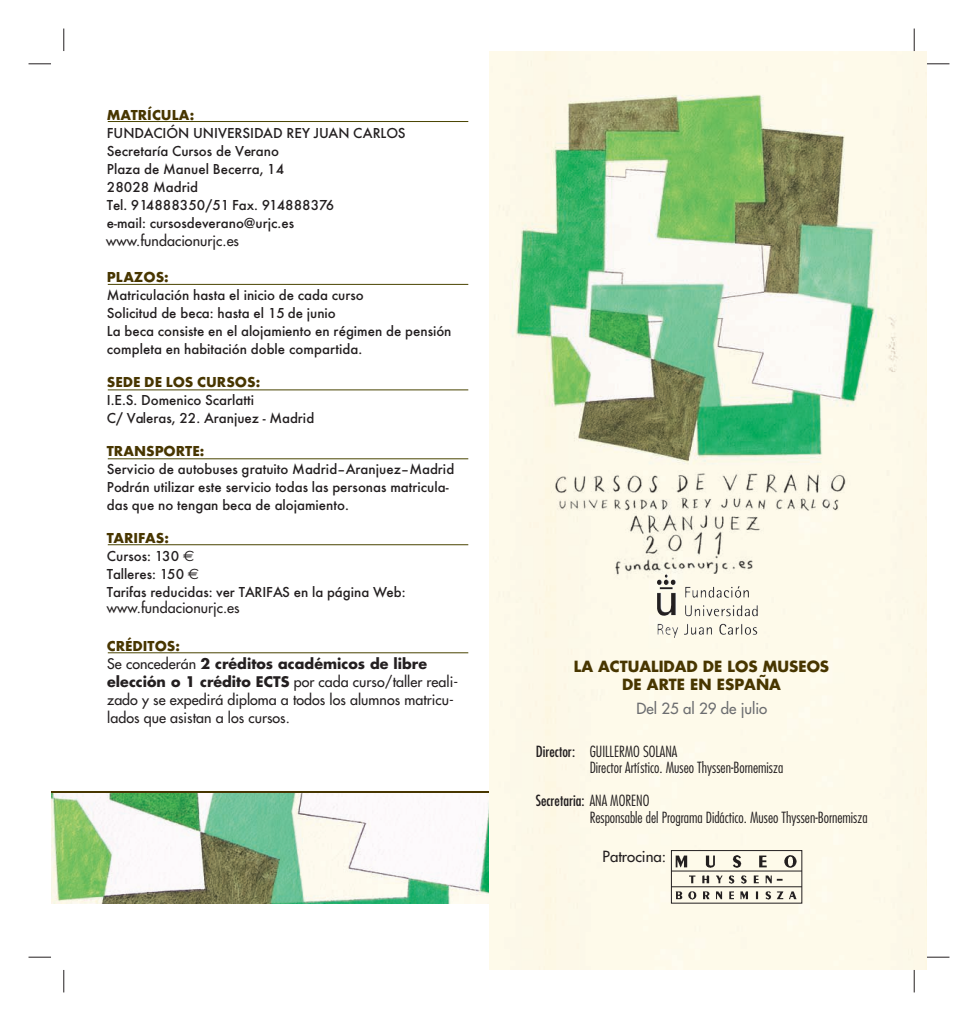
<style>
.page{position:relative;width:978px;height:1021px;background:#fff}
.page>*{position:absolute;margin:0;border:0;box-sizing:border-box;transform-origin:0 0}
.t1{font:500 15px/18px "Futura T";color:#231f20}
.t2{font:15px/16.5px "Futurafinacond Fina Cond";color:#231f20}
.t3{font:15px/18px "Futuranegra Negra";color:#483600;text-align:center}
.t4{font:700 15px "Futura T";color:#483600}
.t5{font:15px "Futura";color:#6c6d70}
.t6{font:15px "Futura";color:#231f20}
.t7{font:14.25px/18px "Futura";color:#231f20}
.s1{font-weight:700;color:#483600}
.s2{font-family:"Euro Sans";font-weight:400}
.s3{font-weight:700}
.s4{font-family:"Futura";font-stretch:condensed}
</style>
<div class="page">
<img style="left:51px;top:793px;width:438px;height:110px">
<img style="left:489px;top:51px;width:438px;height:918px">
<img style="left:700px;top:628px;width:50px;height:5px">
<hr style="left:108px;top:652px;width:360px;height:1px;background:#494401">
<hr style="left:108px;top:544px;width:360px;height:1px;background:#494401">
<hr style="left:108px;top:458px;width:360px;height:1px;background:#494401">
<hr style="left:108px;top:389px;width:360px;height:1px;background:#494401">
<hr style="left:108px;top:284px;width:360px;height:1px;background:#494401">
<hr style="left:108px;top:121px;width:360px;height:1px;background:#494401">
<img style="left:673px;top:852px;width:127px;height:49px">
<svg style="left:673px;top:870px;width:127px;height:17px;background:#d3cfc2"></svg>
<div style="left:671px;top:850px;width:131px;height:53px;border:1px solid #231f20"></div>
<svg style="left:29px;top:64px;width:22px;height:1px"></svg>
<svg style="left:927px;top:64px;width:22px;height:1px"></svg>
<svg style="left:29px;top:956px;width:22px;height:1px"></svg>
<svg style="left:927px;top:956px;width:22px;height:1px"></svg>
<svg style="left:64px;top:29px;width:1px;height:22px"></svg>
<svg style="left:64px;top:970px;width:1px;height:22px"></svg>
<svg style="left:914px;top:29px;width:1px;height:22px"></svg>
<svg style="left:914px;top:969px;width:1px;height:23px"></svg>
<p class="t1" style="left:107px;top:107px;width:300px"><span class="s1">MATRÍCULA:<br></span>FUNDACIÓN UNIVERSIDAD REY JUAN CARLOS<br>Secretaría Cursos de Verano<br>Plaza de Manuel Becerra, 14<br>28028 Madrid<br>Tel. 914888350/51 Fax. 914888376<br>e-mail: cursosdeverano@urjc.es</p>
<p class="t7" style="left:106px;top:233px;width:134px">www.fundacionurjc.es</p>
<p class="t1" style="left:107px;top:269px;width:258px"><span class="s1">PLAZOS:<br></span>Matriculación hasta el inicio de cada curso<br>Solicitud de beca: hasta el 15 de junio</p>
<p class="t1" style="left:107px;top:341px;width:257px">completa en habitación doble compartida.</p>
<p class="t1" style="left:107px;top:374px;width:209px"><span class="s1">SEDE DE LOS CURSOS:<br></span>I.E.S. Domenico Scarlatti<br>C/ Valeras, 22. Aranjuez - Madrid</p>
<p class="t4" style="left:107px;top:445px;width:99px">TRANSPORTE:</p>
<p class="t1" style="left:107px;top:323px;width:346px">La beca consiste en el alojamiento en régimen de pensión</p>
<p class="t1" style="left:107px;top:461px;width:349px">Servicio de autobuses gratuito Madrid–Aranjuez–Madrid<br>Podrán utilizar este servicio todas las personas matricula-</p>
<p class="t1" style="left:107px;top:497px;width:244px">das que no tengan beca de alojamiento.</p>
<p class="t1" style="left:107px;top:530px;width:300px"><span class="s1">TARIFAS:<br></span>Cursos: 130 <span class="s2">€<br></span>Talleres: 150 <span class="s2">€<br></span>Tarifas reducidas: ver TARIFAS en la página Web:</p>
<p class="t4" style="left:107px;top:640px;width:75px">CRÉDITOS:</p>
<p class="t7" style="left:107px;top:656px;width:352px">Se concederán <span class="s3">2 créditos académicos de libre elección o 1 crédito ECTS</span> por cada curso/taller reali&shy;zado y se expedirá diploma a todos los alumnos matricu&shy;lados que asistan a los cursos.</p>
<p class="t7" style="left:107px;top:600px;width:134px">www.fundacionurjc.es</p>
<p class="t3" style="left:574px;top:659px;width:257px">LA ACTUALIDAD DE LOS MUSEOS<br>DE ARTE EN ESPAÑA</p>
<p class="t5" style="left:636px;top:701px;width:133px">Del 25 al 29 de julio</p>
<p class="t2" style="left:590px;top:744px;width:195px;text-indent:-54px"><span class="s4">Director:</span> GUILLERMO SOLANA<br>Director Artístico. Museo Thyssen-Bornemisza</p>
<p class="t2" style="left:590px;top:793px;width:279px;text-indent:-54px"><span class="s4">Secretaria:</span> ANA MORENO<br>Responsable del Programa Didáctico. Museo Thyssen-Bornemisza</p>
<p class="t6" style="left:603px;top:849px;width:65px">Patrocina:</p>
</div>
